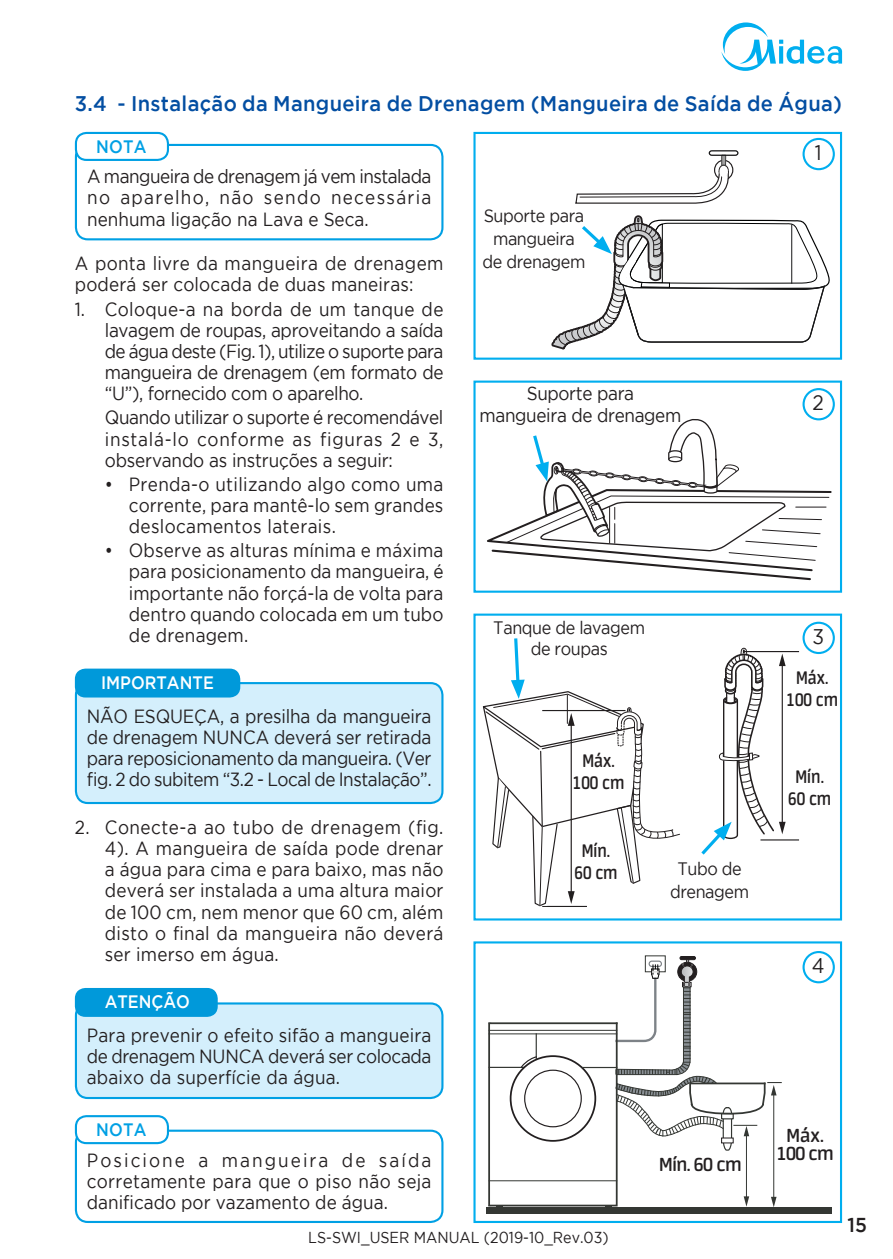
<style>
.page{position:relative;width:893px;height:1259px;background:#fff}
.page>*{position:absolute;margin:0;border:0;box-sizing:border-box;transform-origin:0 0}
.t1{font:600 21.3px/18.9px "Neuron";letter-spacing:-.025em;color:#231f20;text-align:center}
.t2{font:500 21px "Gotham";letter-spacing:.015em;color:#034ea2;scale:.95 1}
.t3{font:21px "Gotham";color:#231f20;scale:.9 1}
.t4{font:600 20.4px/22.2px "Neuron";color:#231f20;text-align:center;scale:.9 1}
.t5{font:500 20.1px "Gotham";color:#231f20;scale:.95 1}
.t6{font:18.9px/21px "Gotham";letter-spacing:.005em;color:#231f20;text-align:justify;scale:.9 1}
.t7{font:18.9px/21px "Gotham";letter-spacing:-.02em;color:#231f20;text-align:center;scale:.9 1}
.t8{font:600 18.3px/20.7px "Neuron";color:#231f20;text-align:center}
.t9{font:18px/23.4px "Gotham";letter-spacing:-.025em;color:#231f20;text-align:center;scale:.9 1}
.t10{font:500 18px "Gotham";color:#fff;scale:.9 1}
.t11{font:500 18px "Gotham";letter-spacing:.015em;color:#00a0e4;scale:.9 1}
.t12{font:15.9px "Gotham";color:#231f20;scale:.9 1}
</style>
<div class="page">
<svg style="left:721px;top:22px;width:121px;height:49px"></svg>
<div style="left:714px;top:160px;width:19px;height:20px;border:1px solid #231f20;border-radius:50%"></div>
<div style="left:709px;top:150px;width:29px;height:6px;border:1px solid #161617;border-radius:2px"></div>
<svg style="left:575px;top:153px;width:155px;height:51px"></svg>
<div style="left:719px;top:167px;width:9px;height:10px;background:#fff;border-radius:50%"></div>
<div style="left:473px;top:132px;width:369px;height:228px;border:2px solid #00aeef"></div>
<svg style="left:551px;top:215px;width:279px;height:135px"></svg>
<div style="left:802px;top:138px;width:33px;height:32px;border:2px solid #00aeef;border-radius:50%"></div>
<div style="left:486px;top:1207px;width:345px;height:6px;background:#343733"></div>
<hr style="left:488px;top:1023px;width:2px;height:182px;background:#343733">
<div style="left:680px;top:956px;width:16px;height:4px;border:1px solid #231f20;border-radius:2px"></div>
<svg style="left:489px;top:957px;width:292px;height:250px"></svg>
<div style="left:473px;top:941px;width:369px;height:282px;border:2px solid #00aeef"></div>
<div style="left:802px;top:951px;width:33px;height:32px;border:2px solid #00aeef;border-radius:50%"></div>
<hr style="left:743px;top:651px;width:56px;height:1px;background:#231f20">
<hr style="left:760px;top:839px;width:39px;height:1px;background:#231f20">
<div style="left:473px;top:613px;width:369px;height:307px;border:2px solid #00aeef"></div>
<svg style="left:701px;top:647px;width:85px;height:208px"></svg>
<div style="left:802px;top:622px;width:33px;height:32px;border:2px solid #00aeef;border-radius:50%"></div>
<div style="left:473px;top:380px;width:369px;height:213px;border:2px solid #00aeef"></div>
<svg style="left:487px;top:418px;width:345px;height:163px"></svg>
<div style="left:802px;top:388px;width:33px;height:32px;border:2px solid #00aeef;border-radius:50%"></div>
<div style="left:75px;top:144px;width:368px;height:96px;border:2px solid #00a0e4;border-radius:12px"></div>
<div style="left:76px;top:133px;width:92px;height:27px;background:#fff;border-radius:11px"></div>
<div style="left:75px;top:132px;width:94px;height:29px;border:2px solid #00a0e4;border-radius:11px"></div>
<div style="left:75px;top:1129px;width:368px;height:94px;border:2px solid #00a0e4;border-radius:12px"></div>
<div style="left:76px;top:1116px;width:92px;height:27px;background:#fff;border-radius:11px"></div>
<div style="left:75px;top:1115px;width:94px;height:29px;border:2px solid #00a0e4;border-radius:11px"></div>
<svg style="left:482px;top:638px;width:198px;height:269px"></svg>
<div style="left:658px;top:855px;width:103px;height:49px;background:#fff"></div>
<div style="left:76px;top:683px;width:366px;height:120px;background:#d4effc;border-radius:12px"></div>
<div style="left:75px;top:682px;width:368px;height:122px;border:2px solid #00a0e4;border-radius:12px"></div>
<div style="left:75px;top:668px;width:165px;height:29px;background:#0099da;border-radius:11px"></div>
<div style="left:76px;top:1003px;width:366px;height:95px;background:#d4effc;border-radius:12px"></div>
<div style="left:75px;top:1002px;width:368px;height:97px;border:2px solid #00a0e4;border-radius:12px"></div>
<div style="left:75px;top:988px;width:143px;height:29px;background:#0099da;border-radius:11px"></div>
<p class="t2" style="left:75px;top:96px;width:809px">3.4 - Instalação da Mangueira de Drenagem (Mangueira de Saída de Água)</p>
<p class="t11" style="left:96px;top:140px;width:58px">NOTA</p>
<p class="t6" style="left:87px;top:167px;width:384px">A mangueira de drenagem já vem instalada no aparelho, não sendo necessária nenhuma ligação na Lava e Seca.</p>
<p class="t6" style="left:75px;top:254px;width:411px">A ponta livre da mangueira de drenagem poderá ser colocada de duas maneiras:</p>
<p class="t6" style="left:105px;top:300px;width:378px;text-indent:-30px">1. Coloque-a na borda de um tanque de lavagem de roupas, aproveitando a saída de água deste (Fig. 1), utilize o suporte para mangueira de drenagem (em formato de “U”), fornecido com o aparelho.</p>
<p class="t6" style="left:105px;top:408px;width:378px">Quando utilizar o suporte é recomendável instalá-lo conforme as figuras 2 e 3, observando as instruções a seguir:</p>
<p class="t6" style="left:129px;top:475px;width:351px;text-indent:-24px">• Prenda-o utilizando algo como uma corrente, para mantê-lo sem grandes deslocamentos laterais.</p>
<p class="t6" style="left:129px;top:541px;width:351px;text-indent:-24px">• Observe as alturas mínima e máxima para posicionamento da mangueira, é importante não forçá-la de volta para dentro quando colocada em um tubo de drenagem.</p>
<p class="t10" style="left:101px;top:676px;width:127px">IMPORTANTE</p>
<p class="t6" style="left:87px;top:707px;width:384px">NÃO ESQUEÇA, a presilha da mangueira de drenagem NUNCA deverá ser retirada para reposicionamento da mangueira. (Ver fig. 2 do subitem “3.2 - Local de Instalação”.</p>
<p class="t6" style="left:105px;top:818px;width:378px;text-indent:-30px">2. Conecte-a ao tubo de drenagem (fig.<br>4). A mangueira de saída pode drenar a água para cima e para baixo, mas não deverá ser instalada a uma altura maior de 100 cm, nem menor que 60 cm, além disto o final da mangueira não deverá ser imerso em água.</p>
<p class="t10" style="left:105px;top:995px;width:96px">ATENÇÃO</p>
<p class="t6" style="left:87px;top:1026px;width:384px">Para prevenir o efeito sifão a mangueira de drenagem NUNCA deverá ser colocada abaixo da superfície da água.</p>
<p class="t9" style="left:482px;top:205px;width:116px">Suporte para mangueira de drenagem</p>
<p class="t3" style="left:815px;top:144px;width:9px">1</p>
<p class="t7" style="left:480px;top:384px;width:226px">Suporte para<br>mangueira de drenagem</p>
<p class="t3" style="left:813px;top:394px;width:14px">2</p>
<p class="t9" style="left:493px;top:618px;width:170px;line-height:21px">Tanque de lavagem de roupas</p>
<p class="t8" style="left:486px;top:640px;width:144px">Tanque de lavagem</p>
<p class="t4" style="left:573px;top:752px;width:59px">Máx.<br>100 cm</p>
<p class="t4" style="left:574px;top:842px;width:49px">Mín.<br>60 cm</p>
<p class="t8" style="left:661px;top:855px;width:77px">Tubo de drenagem</p>
<p class="t9" style="left:670px;top:857px;width:89px">Tubo de drenagem</p>
<p class="t3" style="left:812px;top:628px;width:14px">3</p>
<p class="t4" style="left:786px;top:669px;width:59px">Máx.<br>100 cm</p>
<p class="t4" style="left:788px;top:768px;width:49px">Mín.<br>60 cm</p>
<p class="t3" style="left:812px;top:957px;width:16px">4</p>
<p class="t11" style="left:96px;top:1123px;width:58px">NOTA</p>
<p class="t6" style="left:87px;top:1150px;width:384px">Posicione a mangueira de saída corretamente para que o piso não seja danificado por vazamento de água.</p>
<p class="t12" style="left:308px;top:1231px;width:335px">LS-SWI_USER MANUAL (2019-10_Rev.03)</p>
<p class="t1" style="left:659px;top:1158px;width:84px">Mín. 60 cm</p>
<p class="t1" style="left:777px;top:1128px;width:59px">Máx.<br>100 cm</p>
<p class="t5" style="left:848px;top:1217px;width:22px">15</p>
</div>
